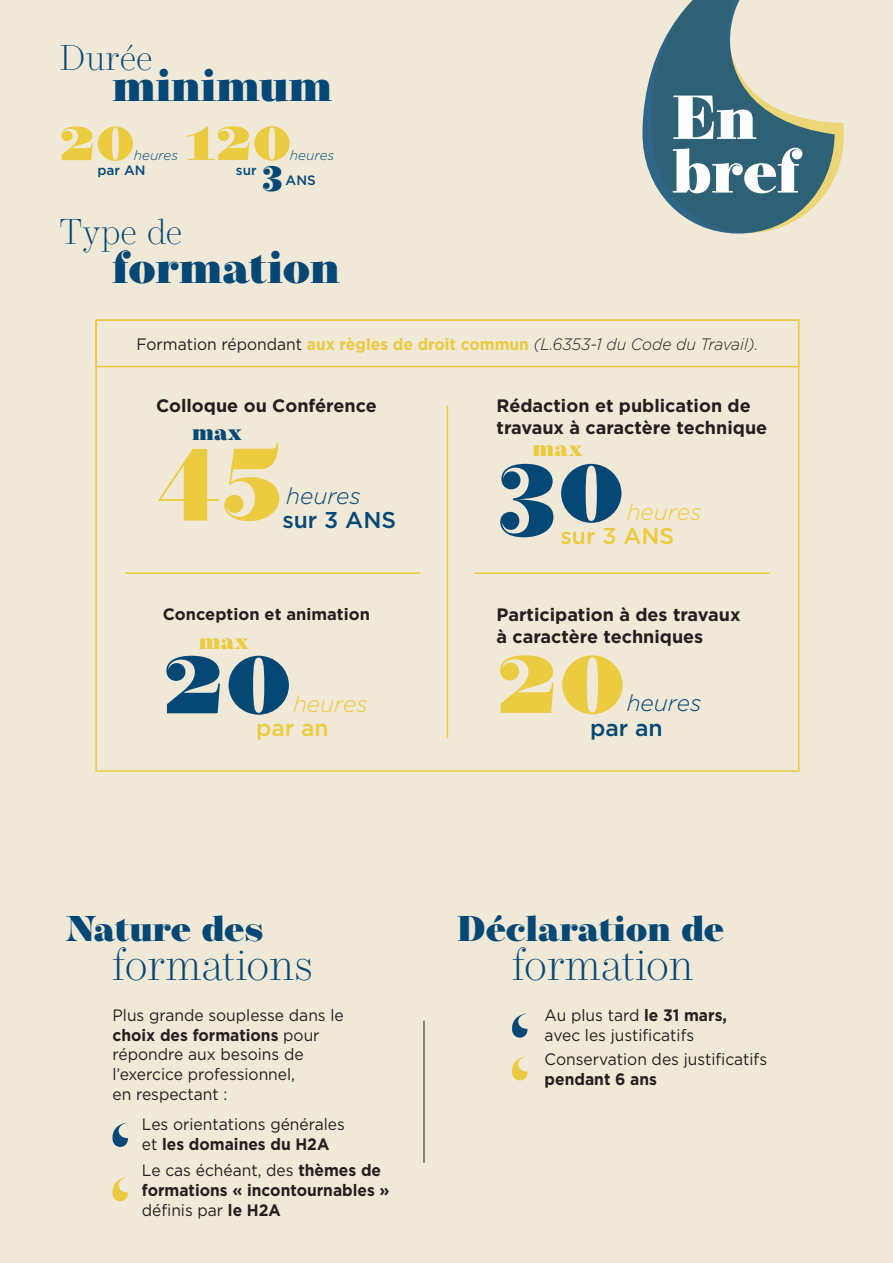
<style>
.page{position:relative;width:893px;height:1263px;background:#f1e9d7}
.page>*{position:absolute;margin:0;border:0;box-sizing:border-box;transform-origin:0 0}
._01_TEXTE{font:900 109.65px "Operetta 12";color:#ebcb3f}
._01_TEXTE-2{font:900 109.65px "Operetta 12";color:#054875}
.t1{font:500 73.05px "Gotham";color:#f1e9d7}
._01_TEXTE-3{font:900 64.05px "Operetta 12";color:#ebcb3f}
.t2{font:900 61.95px "Operetta 8";color:#fff}
._02_TITRE_PAGE{font:200 45.15px "Operetta 12";color:#054875}
._02_TITRE_PAGE-2{font:900 45.15px "Operetta 12";color:#054875}
._01_TEXTE-4{font:900 38.25px "Operetta 12";color:#054875}
._02_TITRE_PAGE-3{font:900 35.7px "Operetta 12";color:#054875}
._02_TITRE_PAGE-4{font:200 35.7px "Operetta 12";color:#054875}
._01_TEXTE-5{font:500 22.8px "Gotham";color:#054875}
._01_TEXTE-6{font:italic 300 22.8px "Gotham";color:#054875}
._01_TEXTE-7{font:500 22.8px "Gotham";color:#ebcb3f}
._01_TEXTE-8{font:italic 300 22.8px "Gotham";color:#ebcb3f}
._01_TEXTE-9{font:900 22.8px "Operetta 12";color:#ebcb3f}
._01_TEXTE-10{font:900 22.8px "Operetta 12";color:#054875}
.t3{font:700 18px/21.6px "Gotham";color:#231f20}
.t4{font:16.5px/19.8px "Gotham";color:#231f20;scale:.95 1}
.t5{font:italic 300 16.5px "Gotham";letter-spacing:-.005em;color:#231f20;scale:.95 1}
.t6{font:700 16.5px "Gotham";color:#231f20;scale:.95 1}
.t7{font:700 16.5px "Gotham";color:#231f20}
._01_TEXTE-11{font:italic 300 13.65px "Gotham";color:#054875}
._01_TEXTE-12{font:500 13.5px "Gotham";color:#054875}
._01_TEXTE-13{font:italic 300 13.5px "Gotham";color:#054875}
.s1{font-weight:400;font-style:normal}
.s2{font-weight:700;font-style:normal;color:#ebcb3f}
.s3{font-weight:700}
.s4{font-weight:400}
</style>
<div class="page">
<hr style="left:125px;top:572px;width:295px;height:2px;background:#ebcb3f">
<hr style="left:475px;top:572px;width:294px;height:2px;background:#ebcb3f">
<hr style="left:447px;top:405px;width:1px;height:333px;background:#ebcb3f">
<hr style="left:424px;top:1020px;width:1px;height:143px;background:#231f20">
<svg style="left:112px;top:1123px;width:16px;height:24px"></svg>
<svg style="left:512px;top:1013px;width:16px;height:25px"></svg>
<svg style="left:112px;top:1177px;width:16px;height:25px"></svg>
<svg style="left:512px;top:1056px;width:16px;height:25px"></svg>
<svg style="left:835px;top:122px;width:9px;height:55px"></svg>
<svg style="left:642px;top:0;width:193px;height:234px;fill:#2e6175"></svg>
<div style="left:95px;top:319px;width:704px;height:48px;border:2px solid #ebcb3f"></div>
<div style="left:95px;top:319px;width:704px;height:453px;border:2px solid #ebcb3f"></div>
<p class="_02_TITRE_PAGE-4" style="left:59px;top:28px;width:95px">Durée</p>
<p class="_02_TITRE_PAGE-2" style="left:112px;top:59px;width:221px">minimum</p>
<p class="t1" style="left:154px;top:103px;width:52px">&amp;</p>
<p class="_01_TEXTE-3" style="left:186px;top:100px;width:107px">120</p>
<p class="_01_TEXTE-4" style="left:262px;top:151px;width:23px">3</p>
<p class="_01_TEXTE-3" style="left:59px;top:101px;width:77px">20</p>
<p class="_01_TEXTE-12" style="left:97px;top:161px;width:50px">par AN</p>
<p class="_01_TEXTE-11" style="left:290px;top:147px;width:46px">heures</p>
<p class="_01_TEXTE-12" style="left:286px;top:171px;width:32px">ANS</p>
<p class="_01_TEXTE-13" style="left:134px;top:147px;width:46px">heures</p>
<p class="_01_TEXTE-12" style="left:236px;top:161px;width:22px">sur</p>
<p class="_02_TITRE_PAGE-4" style="left:59px;top:201px;width:124px">Type de</p>
<p class="_02_TITRE_PAGE-2" style="left:112px;top:241px;width:229px">formation</p>
<p class="t2" style="left:672px;top:81px;width:86px">En</p>
<p class="t2" style="left:672px;top:135px;width:129px">bref</p>
<p class="t5" style="left:136px;top:334px;width:656px"><span class="s1">Formation répondant</span> <span class="s2">aux règles de droit commun</span> (L.6353-1 du Code du Travail).</p>
<p class="t3" style="left:156px;top:395px;width:222px">Colloque ou Conférence</p>
<p class="_01_TEXTE" style="left:156px;top:403px;width:129px">45</p>
<p class="_01_TEXTE-10" style="left:192px;top:419px;width:51px">max</p>
<p class="_01_TEXTE-6" style="left:286px;top:481px;width:76px">heures</p>
<p class="_01_TEXTE-5" style="left:282px;top:505px;width:115px">sur 3 ANS</p>
<p class="t7" style="left:163px;top:603px;width:209px">Conception et animation</p>
<p class="_01_TEXTE-2" style="left:163px;top:611px;width:131px">20</p>
<p class="_01_TEXTE-7" style="left:256px;top:713px;width:74px">par an</p>
<p class="_01_TEXTE-9" style="left:199px;top:628px;width:51px">max</p>
<p class="_01_TEXTE-8" style="left:293px;top:689px;width:76px">heures</p>
<p class="t3" style="left:497px;top:395px;width:272px">Rédaction et publication de travaux à caractère technique</p>
<p class="_01_TEXTE-2" style="left:497px;top:419px;width:130px">30</p>
<p class="_01_TEXTE-9" style="left:533px;top:435px;width:51px">max</p>
<p class="_01_TEXTE-8" style="left:627px;top:497px;width:76px">heures</p>
<p class="_01_TEXTE-7" style="left:560px;top:521px;width:115px">sur 3 ANS</p>
<p class="t3" style="left:497px;top:604px;width:246px">Participation à des travaux</p>
<p class="t3" style="left:497px;top:626px;width:208px">à caractère techniques</p>
<p class="_01_TEXTE" style="left:497px;top:611px;width:131px">20</p>
<p class="_01_TEXTE-5" style="left:590px;top:713px;width:74px">par an</p>
<p class="_01_TEXTE-6" style="left:627px;top:689px;width:76px">heures</p>
<p class="_02_TITRE_PAGE-3" style="left:66px;top:908px;width:199px">Nature des</p>
<p class="_02_TITRE_PAGE" style="left:112px;top:926px;width:202px">formations</p>
<p class="t4" style="left:112px;top:1005px;width:245px">Plus grande souplesse dans le <span class="s3">choix des formations</span> pour répondre aux besoins de l’exercice professionnel,</p>
<p class="t4" style="left:112px;top:1084px;width:123px">en respectant :</p>
<p class="t4" style="left:142px;top:1114px;width:215px">Les orientations générales</p>
<p class="t6" style="left:142px;top:1133px;width:199px"><span class="s4">et</span> les domaines du H2A</p>
<p class="t4" style="left:142px;top:1160px;width:253px">Le cas échéant, des <span class="s3">thèmes de</span></p>
<p class="t6" style="left:142px;top:1179px;width:262px">formations « incontournables »</p>
<p class="t4" style="left:142px;top:1199px;width:148px">définis par <span class="s3">le H2A</span></p>
<p class="_02_TITRE_PAGE-3" style="left:457px;top:908px;width:268px">Déclaration de</p>
<p class="_02_TITRE_PAGE" style="left:512px;top:926px;width:183px">formation</p>
<p class="t4" style="left:545px;top:1005px;width:193px">Au plus tard <span class="s3">le 31 mars,</span></p>
<p class="t4" style="left:545px;top:1024px;width:159px">avec les justificatifs</p>
<p class="t4" style="left:545px;top:1049px;width:236px">Conservation des justificatifs</p>
<p class="t6" style="left:545px;top:1068px;width:120px">pendant 6 ans</p>
</div>
